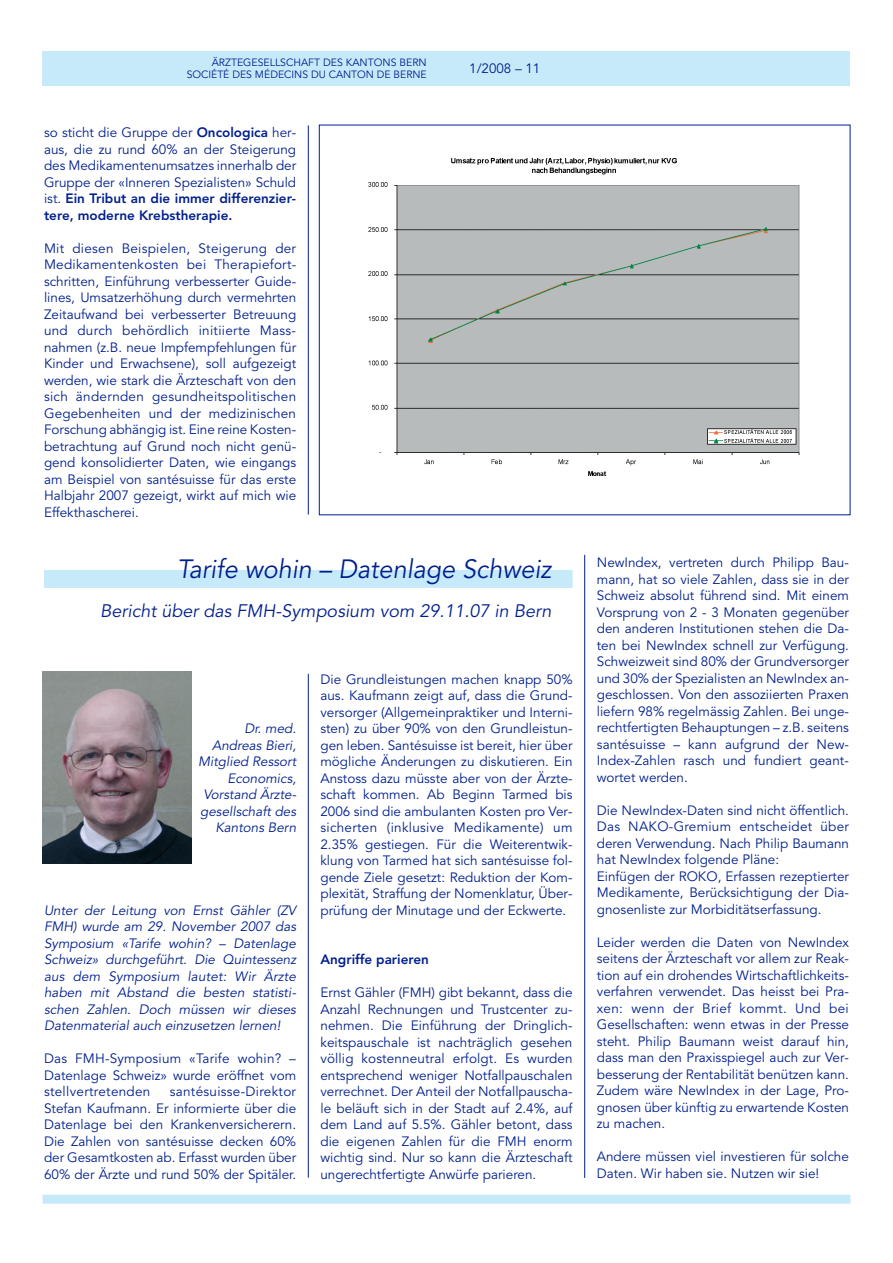
<style>
.page{position:relative;width:893px;height:1263px;background:#fff}
.page>*{position:absolute;margin:0;border:0;box-sizing:border-box;transform-origin:0 0}
.t1{font:italic 26.25px "Avenir";color:#001f8d;scale:.96 1}
.t2{font:italic 18px "Avenir";color:#001f8d}
.t3{font:13.5px/16.5px "Avenir";color:#001f8d;text-align:justify}
.t4{font:italic 13.5px/16.5px "Avenir";color:#001f8d;text-align:right}
.t5{font:800 13.5px "Avenir";color:#001f8d}
.t6{font:10.5px/12px "Avenir";color:#001f8d;text-align:right}
.s1{font-weight:800}
</style>
<div class="page">
<div style="left:43px;top:1195px;width:807px;height:9px;background:#c6eafa"></div>
<div style="left:43px;top:51px;width:807px;height:34px;background:#c6eafa"></div>
<hr style="left:308px;top:125px;width:1px;height:389px;background:#001f8d">
<hr style="left:584px;top:555px;width:1px;height:623px;background:#001f8d">
<img style="left:368px;top:159px;width:432px;height:316px">
<div style="left:44px;top:570px;width:529px;height:18px;background:#c6eafa"></div>
<img style="left:43px;top:672px;width:148px;height:191px">
<hr style="left:308px;top:674px;width:1px;height:504px;background:#001f8d">
<p class="t6" style="left:187px;top:57px;width:242px">ÄRZTEGESELLSCHAFT DES KANTONS BERN<br>SOCIÉTÉ DES MÉDECINS DU CANTON DE BERNE</p>
<p class="t3" style="left:469px;top:61px;width:73px">1/2008 – 11</p>
<p class="t3" style="left:44px;top:125px;width:254px">so sticht die Gruppe der <span class="s1">Oncologica</span> her&shy;aus, die zu rund 60% an der Steigerung des Medikamentenumsatzes innerhalb der Gruppe der «Inneren Spezialisten» Schuld ist. <span class="s1">Ein Tribut an die immer differenzier&shy;tere, moderne Krebstherapie.</span></p>
<p class="t3" style="left:44px;top:241px;width:254px">Mit diesen Beispielen, Steigerung der Medikamentenkosten bei Therapiefort&shy;schritten, Einführung verbesserter Guide&shy;lines, Umsatzerhöhung durch vermehrten Zeitaufwand bei verbesserter Betreuung und durch behördlich initiierte Mass&shy;nahmen (z.B. neue Impfempfehlungen für Kinder und Erwachsene), soll aufgezeigt werden, wie stark die Ärzteschaft von den sich ändernden gesundheitspolitischen Gegebenheiten und der medizinischen Forschung abhängig ist. Eine reine Kosten&shy;betrachtung auf Grund noch nicht genü&shy;gend konsolidierter Daten, wie eingangs am Beispiel von santésuisse für das erste Halbjahr 2007 gezeigt, wirkt auf mich wie Effekthascherei.</p>
<h1 class="t1" style="left:177px;top:559px;width:391px">Tarife wohin – Datenlage Schweiz</h1>
<h2 class="t2" style="left:100px;top:604px;width:453px">Bericht über das FMH-Symposium vom 29.11.07 in Bern</h2>
<p class="t4" style="left:198px;top:721px;width:99px">Dr. med.<br>Andreas Bieri,<br>Mitglied Ressort<br>Economics,<br>Vorstand Ärzte&shy;gesellschaft des<br>Kantons Bern</p>
<p class="t4" style="left:44px;top:903px;width:254px;text-align:justify">Unter der Leitung von Ernst Gähler (ZV FMH) wurde am 29. November 2007 das Symposium «Tarife wohin? – Datenlage Schweiz» durchgeführt. Die Quintessenz aus dem Symposium lautet: Wir Ärzte haben mit Abstand die besten statisti&shy;schen Zahlen. Doch müssen wir dieses Datenmaterial auch einzusetzen lernen!</p>
<p class="t3" style="left:44px;top:1051px;width:254px">Das FMH-Symposium «Tarife wohin? – Datenlage Schweiz» wurde eröffnet vom stellvertretenden</p>
<p class="t3" style="left:44px;top:1084px;width:254px;text-indent:126px">santésuisse-Direktor Stefan Kaufmann. Er informierte über die Datenlage bei den Krankenversicherern.<br>Die Zahlen von santésuisse decken 60% der Gesamtkosten ab. Erfasst wurden über 60% der Ärzte und rund 50% der Spitäler.</p>
<p class="t3" style="left:320px;top:672px;width:254px">Die Grundleistungen machen knapp 50% aus. Kaufmann zeigt auf, dass die Grund&shy;versorger (Allgemeinpraktiker und Interni&shy;sten) zu über 90% von den Grundleistun&shy;gen leben. Santésuisse ist bereit, hier über mögliche Änderungen zu diskutieren. Ein Anstoss dazu müsste aber von der Ärzte&shy;schaft kommen. Ab Beginn Tarmed bis 2006 sind die ambulanten Kosten pro Ver&shy;sicherten (inklusive Medikamente) um 2.35% gestiegen. Für die Weiterentwik&shy;klung von Tarmed hat sich santésuisse fol&shy;gende Ziele gesetzt: Reduktion der Kom&shy;plexität, Straffung der Nomenklatur, Über&shy;prüfung der Minutage und der Eckwerte.</p>
<p class="t5" style="left:320px;top:954px;width:110px">Angriffe parieren</p>
<p class="t3" style="left:320px;top:985px;width:254px">Ernst Gähler (FMH) gibt bekannt, dass die Anzahl Rechnungen und Trustcenter zu&shy;nehmen. Die Einführung der Dringlich&shy;keitspauschale ist nachträglich gesehen völlig kostenneutral erfolgt. Es wurden entsprechend weniger Notfallpauschalen verrechnet. Der Anteil der Notfallpauscha&shy;le beläuft sich in der Stadt auf 2.4%, auf dem Land auf 5.5%. Gähler betont, dass die eigenen Zahlen für die FMH enorm wichtig sind. Nur so kann die Ärzteschaft ungerechtfertigte Anwürfe parieren.</p>
<p class="t3" style="left:597px;top:555px;width:254px">NewIndex, vertreten durch Philipp Bau&shy;mann, hat so viele Zahlen, dass sie in der Schweiz absolut führend sind. Mit einem Vorsprung von 2 - 3 Monaten gegenüber den anderen Institutionen stehen die Da&shy;ten bei NewIndex schnell zur Verfügung.<br>Schweizweit sind 80% der Grundversorger und 30% der Spezialisten an NewIndex an&shy;geschlossen. Von den assoziierten Praxen liefern 98% regelmässig Zahlen. Bei unge&shy;rechtfertigten Behauptungen – z.B. seitens santésuisse – kann aufgrund der New-Index-Zahlen rasch und fundiert geant&shy;wortet werden.</p>
<p class="t3" style="left:597px;top:803px;width:254px;text-align:left">Die NewIndex-Daten sind nicht öffentlich.<br>Das NAKO-Gremium entscheidet über deren Verwendung. Nach Philip Baumann hat NewIndex folgende Pläne:<br>Einfügen der ROKO, Erfassen rezeptierter Medikamente, Berücksichtigung der Dia&shy;gnosenliste zur Morbiditätserfassung.</p>
<p class="t3" style="left:597px;top:935px;width:254px">Leider werden die Daten von NewIndex seitens der Ärzteschaft vor allem zur Reak&shy;tion auf ein drohendes Wirtschaftlichkeits&shy;verfahren verwendet. Das heisst bei Pra&shy;xen: wenn der Brief kommt. Und bei Gesellschaften: wenn etwas in der Presse steht. Philip Baumann weist darauf hin, dass man den Praxisspiegel auch zur Ver&shy;besserung der Rentabilität benützen kann.<br>Zudem wäre NewIndex in der Lage, Pro&shy;gnosen über künftig zu erwartende Kosten zu machen.</p>
<p class="t3" style="left:597px;top:1149px;width:254px">Andere müssen viel investieren für solche<br>Daten. Wir haben sie. Nutzen wir sie!</p>
</div>
